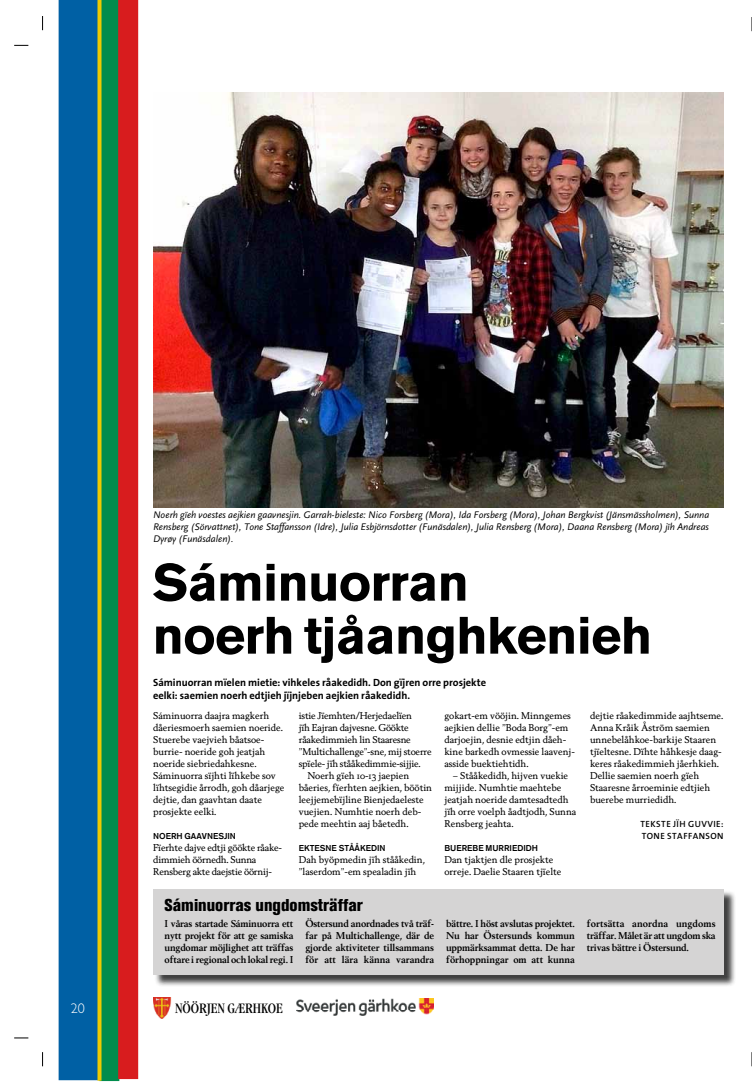
<style>
.page{position:relative;width:752px;height:1089px;background:#fff}
.page>*{position:absolute;margin:0;border:0;box-sizing:border-box;transform-origin:0 0}
.t1{font:700 52px/53px "Akzidenz Grotesk BE";letter-spacing:-.015em;color:#000}
.t2{font:800 condensed 17px "Akzidenz Grotesk BE";color:#000}
.t3{font:condensed 15px "Garamond";color:#000}
.t4{font:300 14px "Gill Sans Std";color:#fff}
.t5{font:700 10.5px/13px "The Sans";color:#000}
.t6{font:italic 10px/12px "Scala Sans";color:#000;text-align:justify}
.t7{font:9.5px/12px "Berling Nova Text Regular Os F";color:#000}
.t8{font:700 9.5px/12px "Berling Nova Text";letter-spacing:-.015em;color:#000;text-align:justify}
.t9{font:9.5px/12px "Berling Nova Text Regular Os F";letter-spacing:-.02em;color:#000}
.t10{font:600 9px/12px "The Sans";letter-spacing:.05em;color:#000}
.t11{font:500 8.5px "Akzidenz Grotesk BE";color:#000}
</style>
<div class="page">
<svg style="left:751px;top:1052px;width:1px;height:14px"></svg>
<svg style="left:751px;top:17px;width:1px;height:14px"></svg>
<svg style="left:14px;top:45px;width:14px;height:1px"></svg>
<svg style="left:42px;top:16px;width:1px;height:14px"></svg>
<svg style="left:42px;top:1052px;width:1px;height:14px"></svg>
<svg style="left:14px;top:1037px;width:14px;height:1px"></svg>
<div style="left:99px;top:0;width:20px;height:1081px;background:#008c4d"></div>
<div style="left:59px;top:0;width:40px;height:1080px;background:#0060a4"></div>
<div style="left:118px;top:0;width:20px;height:1079px;background:#d81c1e"></div>
<svg style="left:97px;top:0;width:4px;height:1080px;fill:#eeca00"></svg>
<img style="left:153px;top:997px;width:19px;height:21px">
<img style="left:296px;top:998px;width:137px;height:17px">
<img style="left:153px;top:93px;width:570px;height:414px">
<div style="left:154px;top:890px;width:581px;height:96px;background:#000;opacity:.75"></div>
<div style="left:153px;top:888px;width:570px;height:86px;background:#d5d4d4"></div>
<p class="t6" style="left:153px;top:509px;width:557px">Noerh gïeh voestes aejkien gaavnesjin. Garrah-bieleste: Nico Forsberg (Mora), Ida Forsberg (Mora), Johan Bergkvist (Jänsmässholmen), Sunna Rensberg (Sörvattnet), Tone Staffansson (Idre), Julia Esbjörnsdotter (Funäsdalen), Julia Rensberg (Mora), Daana Rensberg (Mora) jïh Andreas Dyrøy (Funäsdalen).</p>
<h1 class="t1" style="left:152px;top:556px;width:501px">Sáminuorran<br>noerh tjåanghkenieh</h1>
<p class="t5" style="left:153px;top:675px;width:334px">Sáminuorran mïelen mietie: vihkeles råakedidh. Don gïjren orre prosjekte eelki: saemien noerh edtjieh jïjnjeben aejkien råakedidh.</p>
<p class="t7" style="left:153px;top:709px;width:133px">Sáminuorra daajra magkerh dåeriesmoerh saemien noeride.<br>Stuerebe vaejvieh båatsoe&shy;burrie- noeride goh jeatjah noeride siebriedahkesne.<br>Sáminuorra sïjhti lïhkebe sov lïhtsegidie årrodh, goh dåarjege dejtie, dan gaavhtan daate prosjekte eelki.</p>
<p class="t11" style="left:153px;top:831px;width:84px">NOERH GAAVNESJIN</p>
<p class="t9" style="left:153px;top:841px;width:130px">Fïerhte dajve edtji göökte råake&shy;dimmieh öörnedh. Sunna<br>Rensberg akte daejstie öörnij-</p>
<p class="t9" style="left:299px;top:709px;width:114px">istie Jïemhten/Herjedaelïen</p>
<p class="t9" style="left:299px;top:721px;width:111px">jïh Eajran dajvesne. Göökte</p>
<p class="t9" style="left:299px;top:733px;width:113px">råakedimmieh lin Staaresne</p>
<p class="t9" style="left:299px;top:745px;width:134px">”Multichallenge”-sne, mij stoerre</p>
<p class="t9" style="left:299px;top:757px;width:123px">spïele- jïh stååkedimmie-sijjie.</p>
<p class="t7" style="left:307px;top:769px;width:103px">Noerh gïeh 10-13 jaepien</p>
<p class="t7" style="left:299px;top:781px;width:135px">båeries, fïerhten aejkien, böötin</p>
<p class="t7" style="left:299px;top:793px;width:126px">leejjemebïjline Bienjedaeleste</p>
<p class="t7" style="left:299px;top:805px;width:124px">vuejien. Numhtie noerh deb-</p>
<p class="t7" style="left:299px;top:817px;width:111px">pede meehtin aaj båetedh.</p>
<p class="t11" style="left:299px;top:843px;width:88px">EKTESNE STÅÅKEDIN</p>
<p class="t7" style="left:299px;top:853px;width:127px">Dah byöpmedin jïh stååkedin, ”laserdom”-em spealadin jïh</p>
<h2 class="t2" style="left:164px;top:894px;width:200px">Sáminuorras ungdomsträffar</h2>
<p class="t7" style="left:444px;top:709px;width:132px">gokart-em vööjin. Minngemes aejkien dellie ”Boda Borg”-em darjoejin, desnie edtjin dåeh&shy;kine barkedh ovmessie laavenj&shy;asside buektiehtidh.</p>
<p class="t7" style="left:444px;top:769px;width:133px;text-indent:9px">– Stååkedidh, hijven vuekie mijjide. Numhtie maehtebe jeatjah noeride damtesadtedh jïh orre voelph åadtjodh, Sunna<br>Rensberg jeahta.</p>
<p class="t11" style="left:444px;top:843px;width:95px">BUEREBE MURRIEDIDH</p>
<p class="t7" style="left:444px;top:853px;width:118px">Dan tjaktjen dle prosjekte orreje. Daelie Staaren tjïelte</p>
<p class="t7" style="left:589px;top:709px;width:135px">dejtie råakedimmide aajhtseme.<br>Anna Kråik Åström saemien unnebelåhkoe-barkije Staaren tjïeltesne. Dïhte håhkesje daag&shy;keres råakedimmieh jåerhkieh.<br>Dellie saemien noerh gïeh<br>Staaresne årroeminie edtjieh buerebe murriedidh.</p>
<p class="t10" style="left:640px;top:818px;width:85px">TEKSTE JÏH GUVVIE:<br>TONE STAFFANSON</p>
<p class="t8" style="left:164px;top:917px;width:130px">I våras startade Sáminuorra ett nytt projekt för att ge samiska ungdomar möjlighet att träffas oftare i regional och lokal regi. I</p>
<p class="t8" style="left:305px;top:917px;width:130px">Östersund anordnades två träf&shy;far på Multichallenge, där de gjorde aktiviteter tillsammans för att lära känna varandra</p>
<p class="t8" style="left:446px;top:917px;width:130px">bättre. I höst avslutas projektet.<br>Nu har Östersunds kommun uppmärksammat detta. De har förhoppningar om att kunna</p>
<p class="t8" style="left:586px;top:917px;width:130px">fortsätta anordna ungdoms träffar. Målet är att ungdom ska trivas bättre i Östersund.</p>
<h3 class="t4" style="left:71px;top:1000px;width:15px">20</h3>
<h3 class="t3" style="left:175px;top:999px;width:109px">NÖÖRJEN GÆRHKOE</h3>
</div>
